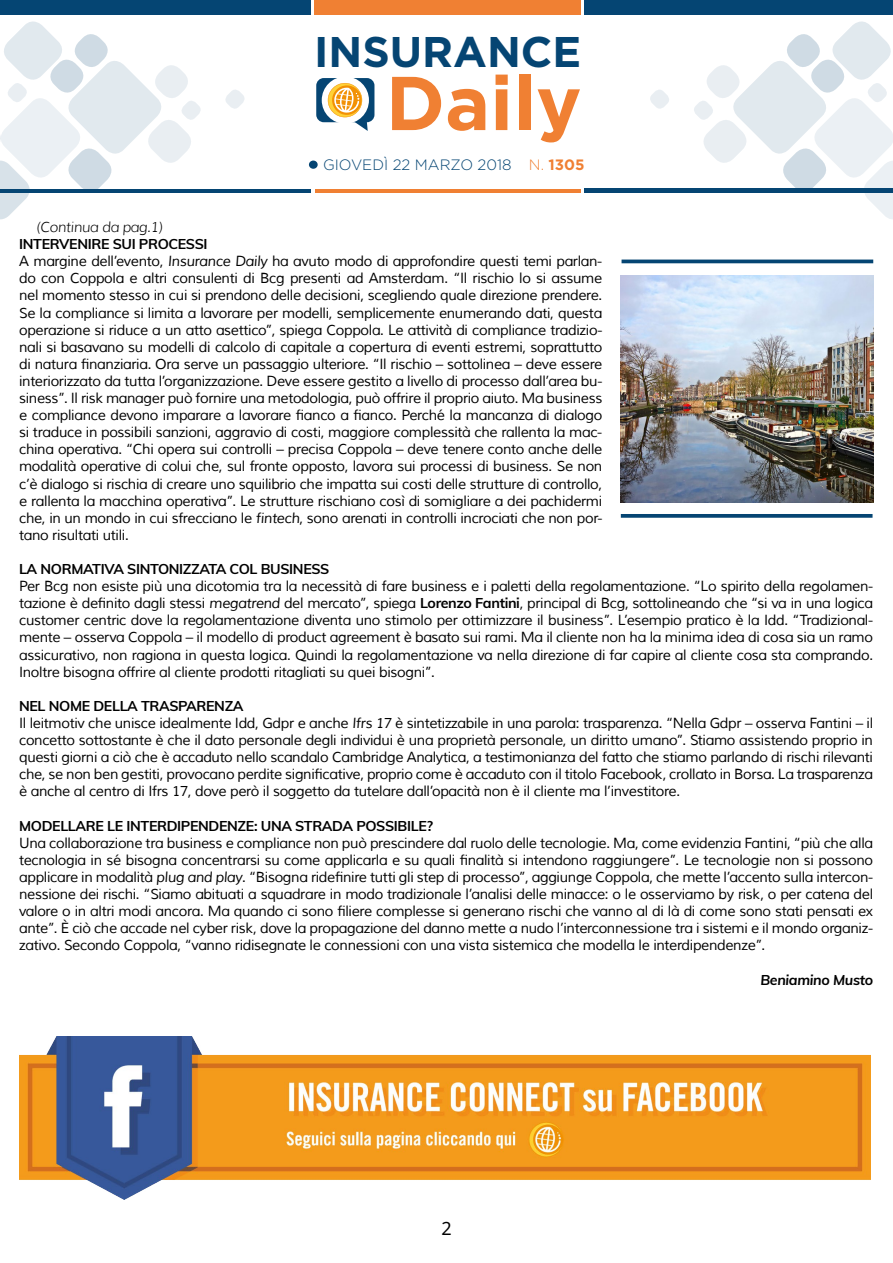
<style>
.page{position:relative;width:893px;height:1263px;background:#fff}
.page>*{position:absolute;margin:0;border:0;box-sizing:border-box;transform-origin:0 0}
.t1{font:700 76.05px "Gotham";color:#f08033}
.t2{font:700 42.9px "Gotham";color:#054573}
.t3{font:18px "Noto Sans";color:#000}
.t4{font:300 15px "Gotham";color:#054573}
.t5{font:700 15px "Gotham";color:#f08033}
.t6{font:14.25px/17.1px "Muli";letter-spacing:-.025em;color:#000}
.t7{font:700 14.25px "Muli";letter-spacing:-.025em;color:#000}
.t8{font:italic 300 14.25px "Muli";letter-spacing:-.025em;color:#000}
.t9{font:italic 700 14.25px "Muli";letter-spacing:-.025em;color:#000}
.s1{font-weight:300}
.s2{font-weight:700}
.s3{font-style:italic}
</style>
<div class="page">
<div style="left:309px;top:161px;width:9px;height:8px;background:#054573;border-radius:50%"></div>
<div style="left:0;top:0;width:310px;height:15px;background:#054573"></div>
<div style="left:585px;top:0;width:308px;height:14px;background:#054573"></div>
<div style="left:314px;top:0;width:267px;height:15px;background:#f08033"></div>
<hr style="left:0;top:189px;width:310px;height:3px;background:#054573">
<hr style="left:585px;top:188px;width:308px;height:4px;background:#054573">
<hr style="left:315px;top:189px;width:266px;height:3px;background:#f08033">
<div style="left:316px;top:78px;width:58px;height:44px;background:#054573;border-radius:8px"></div>
<div style="left:322px;top:77px;width:47px;height:47px;background:#fff;border-radius:50%"></div>
<svg style="left:328px;top:83px;width:40px;height:48px"></svg>
<svg style="left:225px;top:90px;width:20px;height:19px"></svg>
<svg style="left:650px;top:90px;width:19px;height:19px"></svg>
<svg style="left:691px;top:21px;width:202px;height:198px"></svg>
<img style="left:20px;top:1036px;width:851px;height:163px">
<svg style="left:0;top:21px;width:203px;height:199px"></svg>
<img style="left:620px;top:275px;width:253px;height:227px">
<svg style="left:621px;top:514px;width:251px;height:4px"></svg>
<hr style="left:622px;top:260px;width:251px;height:3px;background:#054573">
<h2 class="t2" style="left:314px;top:27px;width:269px">INSURANCE</h2>
<h1 class="t1" style="left:386px;top:59px;width:197px">Daily</h1>
<p class="t4" style="left:323px;top:157px;width:190px">GIOVEDÌ 22 MARZO 2018</p>
<p class="t5" style="left:529px;top:156px;width:57px"><span class="s1">N.</span> 1305</p>
<p class="t8" style="left:36px;top:218px;width:128px">(Continua da pag.1)</p>
<p class="t6" style="left:19px;top:236px;width:585px"><span class="s2">INTERVENIRE SUI PROCESSI<br></span>A margine dell’evento, <span class="s3">Insurance Daily</span> ha avuto modo di approfondire questi temi parlan&shy;do con Coppola e altri consulenti di Bcg presenti ad Amsterdam. “Il rischio lo si assume nel momento stesso in cui si prendono delle decisioni, scegliendo quale direzione prendere.<br>Se la compliance si limita a lavorare per modelli, semplicemente enumerando dati, questa operazione si riduce a un atto asettico”, spiega Coppola. Le attività di compliance tradizio&shy;nali si basavano su modelli di calcolo di capitale a copertura di eventi estremi, soprattutto di natura finanziaria. Ora serve un passaggio ulteriore. “Il rischio – sottolinea – deve essere interiorizzato da tutta l’organizzazione. Deve essere gestito a livello di processo dall’area bu&shy;siness”. Il risk manager può fornire una metodologia, può offrire il proprio aiuto. Ma business e compliance devono imparare a lavorare fianco a fianco. Perché la mancanza di dialogo si traduce in possibili sanzioni, aggravio di costi, maggiore complessità che rallenta la mac&shy;china operativa. “Chi opera sui controlli – precisa Coppola – deve tenere conto anche delle modalità operative di colui che, sul fronte opposto, lavora sui processi di business. Se non c’è dialogo si rischia di creare uno squilibrio che impatta sui costi delle strutture di controllo, e rallenta la macchina operativa”. Le strutture rischiano così di somigliare a dei pachidermi che, in un mondo in cui sfrecciano le <span class="s3">fintech</span>, sono arenati in controlli incrociati che non por&shy;tano risultati utili.</p>
<p class="t7" style="left:19px;top:558px;width:312px">LA NORMATIVA SINTONIZZATA COL BUSINESS</p>
<p class="t6" style="left:19px;top:578px;width:856px;text-align:justify">Per Bcg non esiste più una dicotomia tra la necessità di fare business e i paletti della regolamentazione. “Lo spirito della regolamen&shy;tazione è definito dagli stessi <span class="s3">megatrend</span> del mercato”, spiega <span class="s2">Lorenzo Fantini</span>, principal di Bcg, sottolineando che “si va in una logica customer centric dove la regolamentazione diventa uno stimolo per ottimizzare il business”. L’esempio pratico è la Idd. “Tradizional&shy;mente – osserva Coppola – il modello di product agreement è basato sui rami. Ma il cliente non ha la minima idea di cosa sia un ramo assicurativo, non ragiona in questa logica. Quindi la regolamentazione va nella direzione di far capire al cliente cosa sta comprando.<br>Inoltre bisogna offrire al cliente prodotti ritagliati su quei bisogni”.</p>
<p class="t6" style="left:19px;top:698px;width:856px"><span class="s2">NEL NOME DELLA TRASPARENZA<br></span>Il leitmotiv che unisce idealmente Idd, Gdpr e anche <span class="s3">Ifrs 17</span> è sintetizzabile in una parola: trasparenza. “Nella Gdpr – osserva Fantini – il concetto sottostante è che il dato personale degli individui è una proprietà personale, un diritto umano”. Stiamo assistendo proprio in questi giorni a ciò che è accaduto nello scandalo Cambridge Analytica, a testimonianza del fatto che stiamo parlando di rischi rilevanti che, se non ben gestiti, provocano perdite significative, proprio come è accaduto con il titolo Facebook, crollato in Borsa. La trasparenza è anche al centro di Ifrs 17, dove però il soggetto da tutelare dall’opacità non è il cliente ma l’investitore.</p>
<p class="t7" style="left:19px;top:815px;width:416px">MODELLARE LE INTERDIPENDENZE: UNA STRADA POSSIBILE?</p>
<p class="t6" style="left:19px;top:834px;width:856px;text-align:justify">Una collaborazione tra business e compliance non può prescindere dal ruolo delle tecnologie. Ma, come evidenzia Fantini, “più che alla tecnologia in sé bisogna concentrarsi su come applicarla e su quali finalità si intendono raggiungere”. Le tecnologie non si possono applicare in modalità <span class="s3">plug and play</span>. “Bisogna ridefinire tutti gli step di processo”, aggiunge Coppola, che mette l’accento sulla intercon&shy;nessione dei rischi. “Siamo abituati a squadrare in modo tradizionale l’analisi delle minacce: o le osserviamo by risk, o per catena del valore o in altri modi ancora. Ma quando ci sono filiere complesse si generano rischi che vanno al di là di come sono stati pensati ex ante”. È ciò che accade nel cyber risk, dove la propagazione del danno mette a nudo l’interconnessione tra i sistemi e il mondo organiz&shy;zativo. Secondo Coppola, “vanno ridisegnate le connessioni con una vista sistemica che modella le interdipendenze”.</p>
<p class="t9" style="left:760px;top:969px;width:114px">Beniamino Musto</p>
<p class="t3" style="left:441px;top:1216px;width:12px">2</p>
</div>
